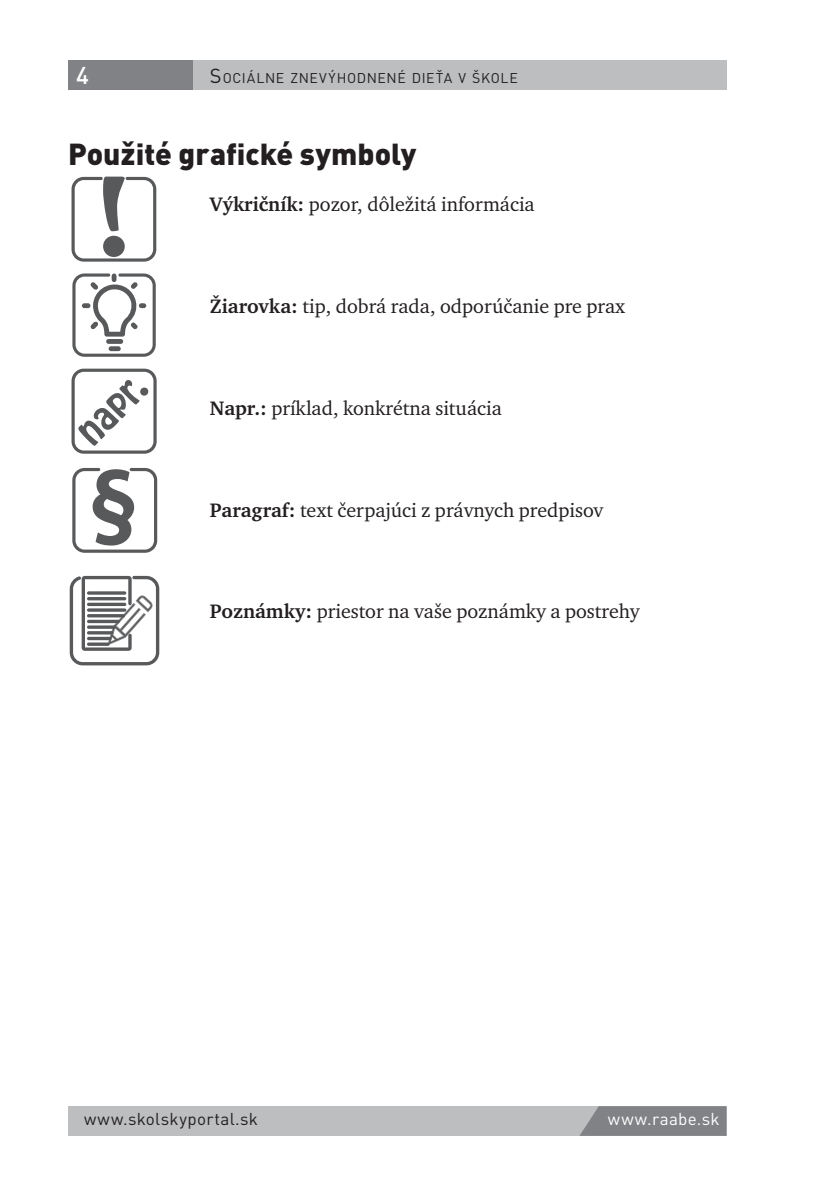
<style>
.page{position:relative;width:840px;height:1191px;background:#fff}
.page>*{position:absolute;margin:0;border:0;box-sizing:border-box;transform-origin:0 0}
.t1{font:900 30px "DIN Pro";color:#231f20}
.t2{font:500 24px "DIN Pro";color:#fff}
.t3{font:20px "Charter Itc TOT";color:#231f20}
.t4{font:17px "DIN Pro";letter-spacing:.02em;color:#231f20}
.t5{font:17px "DIN Pro";letter-spacing:.02em;color:#fff}
.t6{font:14px "DIN Pro";letter-spacing:.045em;color:#231f20}
.s1{font-size:20px}
.s2{font-weight:700}
</style>
<div class="page">
<div style="left:68px;top:61px;width:658px;height:29px;background:#bcbec0"></div>
<div style="left:68px;top:61px;width:125px;height:29px;background:#808285"></div>
<div style="left:68px;top:1106px;width:658px;height:29px;background:#bcbec0"></div>
<svg style="left:580px;top:1106px;width:146px;height:29px;background:#848689"></svg>
<svg style="left:72px;top:468px;width:85px;height:85px"></svg>
<svg style="left:70px;top:576px;width:89px;height:89px"></svg>
<svg style="left:71px;top:177px;width:85px;height:85px"></svg>
<svg style="left:72px;top:273px;width:84px;height:84px"></svg>
<svg style="left:71px;top:369px;width:85px;height:85px"></svg>
<p class="t2" style="left:76px;top:59px;width:14px">4</p>
<p class="t6" style="left:210px;top:68px;width:309px"><span class="s1">S</span>OCIÁLNE ZNEVÝHODNENÉ DIEŤA V ŠKOLE</p>
<h1 class="t1" style="left:68px;top:134px;width:349px">Použité grafické symboly</h1>
<p class="t3" style="left:210px;top:192px;width:326px"><span class="s2">Výkričník:</span> pozor, dôležitá informácia</p>
<p class="t3" style="left:210px;top:294px;width:416px"><span class="s2">Žiarovka:</span> tip, dobrá rada, odporúčanie pre prax</p>
<p class="t3" style="left:210px;top:395px;width:293px"><span class="s2">Napr.:</span> príklad, konkrétna situácia</p>
<p class="t3" style="left:210px;top:497px;width:395px"><span class="s2">Paragraf:</span> text čerpajúci z právnych predpisov</p>
<p class="t3" style="left:210px;top:599px;width:431px"><span class="s2">Poznámky:</span> priestor na vaše poznámky a postrehy</p>
<p class="t4" style="left:84px;top:1107px;width:175px">www.skolskyportal.sk</p>
<p class="t5" style="left:607px;top:1107px;width:113px">www.raabe.sk</p>
</div>
